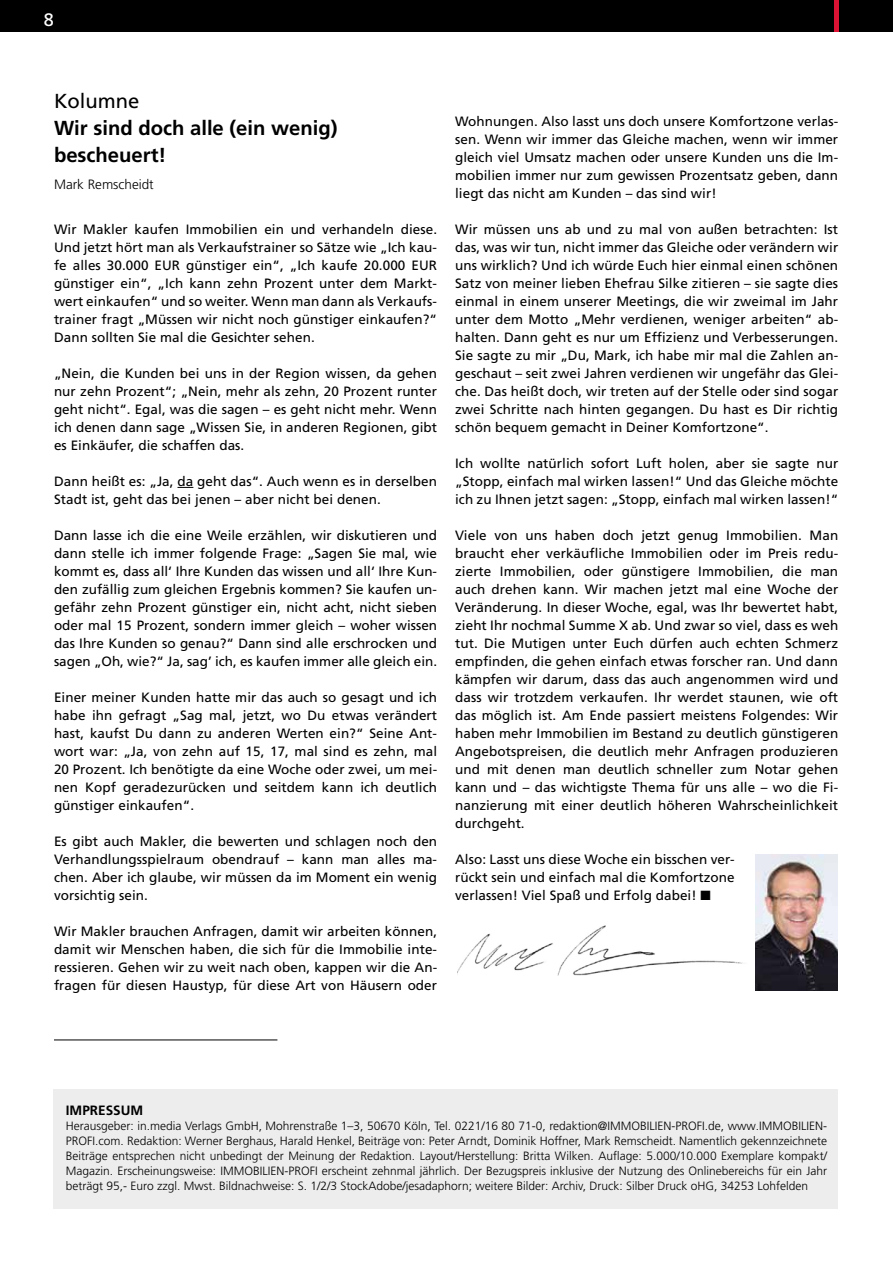
<style>
.page{position:relative;width:893px;height:1263px;background:#fff}
.page>*{position:absolute;margin:0;border:0;box-sizing:border-box;transform-origin:0 0}
.t1{font:700 20.25px/27px "Frutiger LT Pro";color:#000}
.t2{font:20.25px "Frutiger LT Pro";color:#000}
.t3{font:18px "Frutiger LT Pro";color:#fff}
.t4{font:13.5px/18px "Frutiger LT Pro";letter-spacing:.005em;color:#000;text-align:justify}
.t5{font:300 13.5px "Frutiger LT Pro";color:#000}
.t6{font:700 13.5px "Frutiger LT Pro";color:#000}
.t7{font:300 12px/15px "Frutiger LT Pro";color:#000;text-align:justify}
</style>
<div class="page">
<div style="left:0;top:0;width:893px;height:31px;background:#000"></div>
<div style="left:54px;top:1089px;width:784px;height:120px;background:#ededed"></div>
<hr style="left:834px;top:0;width:4px;height:31px;background:#dd1335">
<img style="left:457px;top:916px;width:299px;height:60px">
<svg style="left:177px;top:487px;width:16px;height:1px"></svg>
<img style="left:756px;top:854px;width:82px;height:137px">
<hr style="left:54px;top:1040px;width:223px;height:1px;background:#000">
<h2 class="t3" style="left:44px;top:9px;width:12px">8</h2>
<h1 class="t2" style="left:54px;top:89px;width:87px">Kolumne</h1>
<h1 class="t1" style="left:54px;top:115px;width:285px">Wir sind doch alle (ein wenig) bescheuert!</h1>
<p class="t5" style="left:54px;top:176px;width:101px">Mark Remscheidt</p>
<p class="t4" style="left:54px;top:220px;width:385px">Wir Makler kaufen Immobilien ein und verhandeln diese.<br>Und jetzt hört man als Verkaufstrainer so Sätze wie „Ich kau&shy;fe alles 30.000 EUR günstiger ein“, „Ich kaufe 20.000 EUR günstiger ein“, „Ich kann zehn Prozent unter dem Markt&shy;wert einkaufen“ und so weiter. Wenn man dann als Verkaufs&shy;trainer fragt „Müssen wir nicht noch günstiger einkaufen?“ Dann sollten Sie mal die Gesichter sehen.</p>
<p class="t4" style="left:54px;top:364px;width:385px">„Nein, die Kunden bei uns in der Region wissen, da gehen nur zehn Prozent“; „Nein, mehr als zehn, 20 Prozent runter geht nicht“. Egal, was die sagen – es geht nicht mehr. Wenn ich denen dann sage „Wissen Sie, in anderen Regionen, gibt es Einkäufer, die schaffen das.</p>
<p class="t4" style="left:54px;top:472px;width:385px">Dann heißt es: „Ja, da geht das“. Auch wenn es in derselben<br>Stadt ist, geht das bei jenen – aber nicht bei denen.</p>
<p class="t4" style="left:54px;top:526px;width:385px">Dann lasse ich die eine Weile erzählen, wir diskutieren und dann stelle ich immer folgende Frage: „Sagen Sie mal, wie kommt es, dass all‘ Ihre Kunden das wissen und all‘ Ihre Kun&shy;den zufällig zum gleichen Ergebnis kommen? Sie kaufen un&shy;gefähr zehn Prozent günstiger ein, nicht acht, nicht sieben oder mal 15 Prozent, sondern immer gleich – woher wissen das Ihre Kunden so genau?“ Dann sind alle erschrocken und sagen „Oh, wie?“ Ja, sag’ ich, es kaufen immer alle gleich ein.</p>
<p class="t4" style="left:54px;top:688px;width:385px">Einer meiner Kunden hatte mir das auch so gesagt und ich habe ihn gefragt „Sag mal, jetzt, wo Du etwas verändert hast, kaufst Du dann zu anderen Werten ein?“ Seine Ant&shy;wort war: „Ja, von zehn auf 15, 17, mal sind es zehn, mal 20 Prozent. Ich benötigte da eine Woche oder zwei, um mei&shy;nen Kopf geradezurücken und seitdem kann ich deutlich günstiger einkaufen“.</p>
<p class="t4" style="left:54px;top:832px;width:385px">Es gibt auch Makler, die bewerten und schlagen noch den Verhandlungsspielraum obendrauf – kann man alles ma&shy;chen. Aber ich glaube, wir müssen da im Moment ein wenig vorsichtig sein.</p>
<p class="t4" style="left:54px;top:922px;width:385px">Wir Makler brauchen Anfragen, damit wir arbeiten können, damit wir Menschen haben, die sich für die Immobilie inte&shy;ressieren. Gehen wir zu weit nach oben, kappen wir die An&shy;fragen für diesen Haustyp, für diese Art von Häusern oder</p>
<p class="t4" style="left:455px;top:112px;width:385px">Wohnungen. Also lasst uns doch unsere Komfortzone verlas&shy;sen. Wenn wir immer das Gleiche machen, wenn wir immer gleich viel Umsatz machen oder unsere Kunden uns die Im&shy;mobilien immer nur zum gewissen Prozentsatz geben, dann liegt das nicht am Kunden – das sind wir!</p>
<p class="t4" style="left:455px;top:220px;width:385px">Wir müssen uns ab und zu mal von außen betrachten: Ist das, was wir tun, nicht immer das Gleiche oder verändern wir uns wirklich? Und ich würde Euch hier einmal einen schönen Satz von meiner lieben Ehefrau Silke zitieren – sie sagte dies einmal in einem unserer Meetings, die wir zweimal im Jahr unter dem Motto „Mehr verdienen, weniger arbeiten“ ab&shy;halten. Dann geht es nur um Effizienz und Verbesserungen.<br>Sie sagte zu mir „Du, Mark, ich habe mir mal die Zahlen an&shy;geschaut – seit zwei Jahren verdienen wir ungefähr das Glei&shy;che. Das heißt doch, wir treten auf der Stelle oder sind sogar zwei Schritte nach hinten gegangen. Du hast es Dir richtig schön bequem gemacht in Deiner Komfortzone“.</p>
<p class="t4" style="left:455px;top:454px;width:385px">Ich wollte natürlich sofort Luft holen, aber sie sagte nur „Stopp, einfach mal wirken lassen!“ Und das Gleiche möchte ich zu Ihnen jetzt sagen: „Stopp, einfach mal wirken lassen!“</p>
<p class="t4" style="left:455px;top:526px;width:385px">Viele von uns haben doch jetzt genug Immobilien. Man braucht eher verkäufliche Immobilien oder im Preis redu&shy;zierte Immobilien, oder günstigere Immobilien, die man auch drehen kann. Wir machen jetzt mal eine Woche der Veränderung. In dieser Woche, egal, was Ihr bewertet habt, zieht Ihr nochmal Summe X ab. Und zwar so viel, dass es weh tut. Die Mutigen unter Euch dürfen auch echten Schmerz empfinden, die gehen einfach etwas forscher ran. Und dann kämpfen wir darum, dass das auch angenommen wird und dass wir trotzdem verkaufen. Ihr werdet staunen, wie oft das möglich ist. Am Ende passiert meistens Folgendes: Wir haben mehr Immobilien im Bestand zu deutlich günstigeren Angebotspreisen, die deutlich mehr Anfragen produzieren und mit denen man deutlich schneller zum Notar gehen kann und – das wichtigste Thema für uns alle – wo die Fi&shy;nanzierung mit einer deutlich höheren Wahrscheinlichkeit durchgeht.</p>
<p class="t4" style="left:455px;top:850px;width:281px">Also: Lasst uns diese Woche ein bisschen ver&shy;rückt sein und einfach mal die Komfortzone verlassen! Viel Spaß und Erfolg dabei! ■</p>
<p class="t6" style="left:66px;top:1102px;width:79px">IMPRESSUM</p>
<p class="t7" style="left:66px;top:1118px;width:763px">Herausgeber: in.media Verlags GmbH, Mohrenstraße 1–3, 50670 Köln, Tel. 0221/16 80 71-0, redaktion@IMMOBILIEN-PROFI.de, www.IMMOBILIEN-PROFI.com. Redaktion: Werner Berghaus, Harald Henkel, Beiträge von: Peter Arndt, Dominik Hoffner, Mark Remscheidt. Namentlich gekennzeichnete Beiträge entsprechen nicht unbedingt der Meinung der Redaktion. Layout/Herstellung: Britta Wilken. Auflage: 5.000/10.000 Exemplare kompakt/ Magazin. Erscheinungsweise: IMMOBILIEN-PROFI erscheint zehnmal jährlich. Der Bezugspreis inklusive der Nutzung des Onlinebereichs für ein Jahr beträgt 95,- Euro zzgl. Mwst. Bildnachweise: S. 1/2/3 StockAdobe/jesadaphorn; weitere Bilder: Archiv, Druck: Silber Druck oHG, 34253 Lohfelden</p>
</div>
